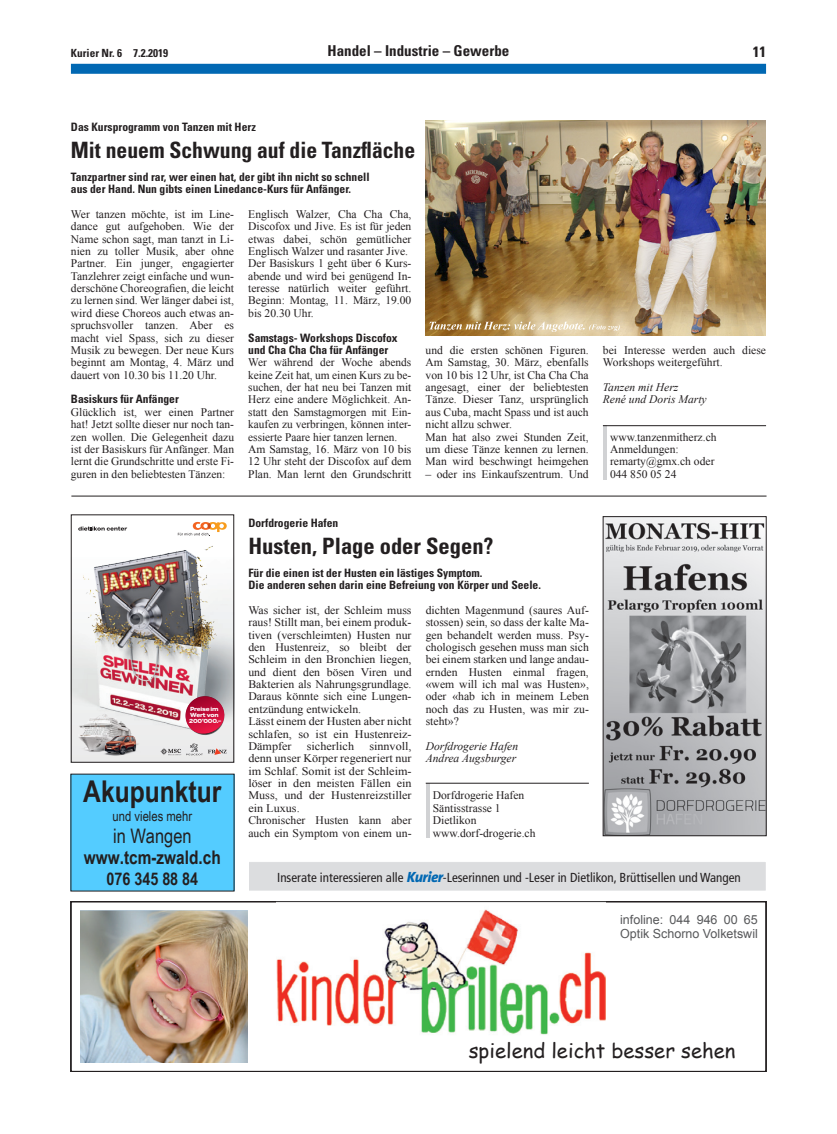
<style>
.page{position:relative;width:837px;height:1134px;background:#fff}
.page>*{position:absolute;margin:0;border:0;box-sizing:border-box;transform-origin:0 0}
.t1{font:700 30px "Arial Narrow";color:#231f20}
.Titel{font:700 condensed 22.5px "Univers";color:#231f20;scale:.96 1}
.Titel-2{font:700 condensed 22.5px "Univers";color:#231f20}
.t2{font:20.25px "Comic Sans MS";color:#231f20}
.t3{font:20px "Arial Narrow";color:#231f20}
.t4{font:700 18.75px "Arial Narrow";color:#231f20}
.t5{font:700 17.5px "Arial Narrow";color:#231f20}
.t6{font:700 condensed 15px "Univers";color:#231f20}
.t7{font:13.75px "Arial Narrow";color:#231f20}
.Lauftext{font:condensed 13px "Frutiger";color:#231f20}
.t8{font:12.5px/14px "Arial";color:#57585a}
.Lauftext-2{font:11.5px/12.4px "Times New Roman";color:#231f20;text-align:justify}
.Lead{font:700 condensed 11.5px/12.4px "Univers";color:#231f20}
.Lauftext-3{font:11.5px/12.4px "Times New Roman";color:#231f20;text-align:justify;scale:1.05 1}
.LT_kursiv{font:italic 11.5px "Times New Roman";color:#231f20}
.t9{font:700 condensed 11.25px "Univers";color:#231f20}
.t10{font:700 6px/6px "Coop Expanded";letter-spacing:-.04em;color:#fff}
.s1{font-family:"The Sans";font-weight:800;font-style:italic;font-stretch:normal;font-size:14.88px;color:#0168b3}
</style>
<div class="page">
<div style="left:71px;top:64px;width:694px;height:10px;background:#0168b3"></div>
<img style="left:604px;top:518px;width:160px;height:316px">
<div style="left:602px;top:516px;width:164px;height:320px;border:1px solid #231f20"></div>
<svg style="left:426px;top:784px;width:3px;height:54px"></svg>
<hr style="left:425px;top:783px;width:163px;height:1px;background:#231f20">
<img style="left:425px;top:120px;width:340px;height:216px">
<svg style="left:429px;top:322px;width:190px;height:10px;background:#cfb78e"></svg>
<svg style="left:603px;top:426px;width:3px;height:54px"></svg>
<hr style="left:602px;top:425px;width:163px;height:1px;background:#231f20">
<hr style="left:71px;top:496px;width:695px;height:1px;background:#231f20">
<svg style="left:71px;top:902px;width:694px;height:170px"></svg>
<img style="left:81px;top:911px;width:166px;height:151px">
<img style="left:276px;top:902px;width:329px;height:139px">
<div style="left:73px;top:776px;width:159px;height:113px;background:#54ccff"></div>
<img style="left:73px;top:527px;width:159px;height:233px">
<svg style="left:78px;top:526px;width:49px;height:5px"></svg>
<div style="left:175px;top:517px;width:54px;height:21px;background:#fff"></div>
<svg style="left:178px;top:522px;width:49px;height:14px"></svg>
<svg style="left:185px;top:696px;width:39px;height:39px;background:#c53c5c"></svg>
<svg style="left:160px;top:743px;width:67px;height:12px"></svg>
<img style="left:76px;top:712px;width:64px;height:42px">
<img style="left:95px;top:729px;width:53px;height:30px">
<div style="left:71px;top:514px;width:163px;height:248px;border:1px solid #231f20"></div>
<div style="left:248px;top:861px;width:518px;height:30px;background:#dcdddf"></div>
<div style="left:248px;top:861px;width:518px;height:30px;border:1px solid #fff"></div>
<p class="t9" style="left:71px;top:46px;width:99px">Kurier Nr. 6 7.2.2019</p>
<h3 class="t6" style="left:327px;top:41px;width:183px">Handel – Industrie – Gewerbe</h3>
<h3 class="t6" style="left:752px;top:42px;width:15px">11</h3>
<p class="Lead" style="left:71px;top:121px;width:186px">Das Kursprogramm von Tanzen mit Herz</p>
<p class="Titel" style="left:71px;top:137px;width:360px">Mit neuem Schwung auf die Tanzfläche</p>
<p class="Lead" style="left:71px;top:170px;width:300px">Tanzpartner sind rar, wer einen hat, der gibt ihn nicht so schnell</p>
<p class="Lead" style="left:71px;top:183px;width:281px">aus der Hand. Nun gibts einen Linedance-Kurs für Anfänger.</p>
<p class="Lauftext-2" style="left:71px;top:208px;width:165px">Wer tanzen möchte, ist im Line&shy;dance gut aufgehoben. Wie der Name schon sagt, man tanzt in Li&shy;nien zu toller Musik, aber ohne Partner. Ein junger, engagierter Tanzlehrer zeigt einfache und wun&shy;derschöne Choreografien, die leicht zu lernen sind. Wer länger dabei ist, wird diese Choreos auch etwas an&shy;spruchsvoller tanzen. Aber es macht viel Spass, sich zu dieser Musik zu bewegen. Der neue Kurs beginnt am Montag, 4. März und dauert von 10.30 bis 11.20 Uhr.</p>
<p class="Lead" style="left:71px;top:393px;width:109px">Basiskurs für Anfänger</p>
<p class="Lauftext-2" style="left:71px;top:406px;width:165px">Glücklich ist, wer einen Partner hat! Jetzt sollte dieser nur noch tan&shy;zen wollen. Die Gelegenheit dazu ist der Basiskurs für Anfänger. Man lernt die Grundschritte und erste Fi&shy;guren in den beliebtesten Tänzen:</p>
<p class="Lauftext-2" style="left:248px;top:208px;width:165px">Englisch Walzer, Cha Cha Cha, Discofox und Jive. Es ist für jeden etwas dabei, schön gemütlicher Englisch Walzer und rasanter Jive.</p>
<p class="Lauftext-2" style="left:248px;top:257px;width:164px">Der Basiskurs 1 geht über 6 Kurs&shy;abende und wird bei genügend In&shy;teresse natürlich weiter geführt.<br>Beginn: Montag, 11. März, 19.00 bis 20.30 Uhr.</p>
<p class="Lead" style="left:248px;top:331px;width:151px">Samstags- Workshops Discofox und Cha Cha Cha für Anfänger</p>
<p class="Lauftext-2" style="left:248px;top:356px;width:165px">Wer während der Woche abends keine Zeit hat, um einen Kurs zu be&shy;suchen, der hat neu bei Tanzen mit Herz eine andere Möglichkeit. An&shy;statt den Samstagmorgen mit Ein&shy;kaufen zu verbringen, können inter&shy;essierte Paare hier tanzen lernen.</p>
<p class="Lauftext-2" style="left:248px;top:443px;width:165px">Am Samstag, 16. März von 10 bis 12 Uhr steht der Discofox auf dem Plan. Man lernt den Grundschritt</p>
<p class="Lauftext-2" style="left:425px;top:344px;width:165px">und die ersten schönen Figuren.<br>Am Samstag, 30. März, ebenfalls von 10 bis 12 Uhr, ist Cha Cha Cha angesagt, einer der beliebtesten Tänze. Dieser Tanz, ursprünglich aus Cuba, macht Spass und ist auch nicht allzu schwer.</p>
<p class="Lauftext-2" style="left:425px;top:430px;width:165px">Man hat also zwei Stunden Zeit, um diese Tänze kennen zu lernen.<br>Man wird beschwingt heimgehen</p>
<p class="Lauftext-2" style="left:425px;top:467px;width:164px">– oder ins Einkaufszentrum. Und</p>
<p class="Lauftext-2" style="left:602px;top:344px;width:165px">bei Interesse werden auch diese<br>Workshops weitergeführt.</p>
<p class="LT_kursiv" style="left:602px;top:379px;width:77px">Tanzen mit Herz</p>
<p class="LT_kursiv" style="left:602px;top:392px;width:105px">René und Doris Marty</p>
<p class="Lauftext-2" style="left:609px;top:430px;width:108px">www.tanzenmitherz.ch</p>
<p class="Lauftext-2" style="left:609px;top:443px;width:70px">Anmeldungen:</p>
<p class="Lauftext-2" style="left:609px;top:455px;width:106px">remarty@gmx.ch oder</p>
<p class="Lauftext-2" style="left:609px;top:467px;width:68px">044 850 05 24</p>
<p class="Lead" style="left:248px;top:517px;width:91px">Dorfdrogerie Hafen</p>
<p class="Titel-2" style="left:248px;top:533px;width:246px">Husten, Plage oder Segen?</p>
<p class="Lead" style="left:248px;top:566px;width:294px">Für die einen ist der Husten ein lästiges Symptom.<br>Die anderen sehen darin eine Befreiung von Körper und Seele.</p>
<p class="t10" style="left:189px;top:706px;width:33px">Preise im<br>Wert von<br>200’000.–</p>
<p class="t1" style="left:83px;top:768px;width:140px">Akupunktur</p>
<p class="t7" style="left:112px;top:806px;width:81px">und vieles mehr</p>
<p class="t3" style="left:113px;top:821px;width:80px">in Wangen</p>
<p class="t4" style="left:84px;top:843px;width:138px">www.tcm-zwald.ch</p>
<p class="t5" style="left:106px;top:865px;width:93px">076 345 88 84</p>
<p class="Lauftext-2" style="left:248px;top:604px;width:165px">Was sicher ist, der Schleim muss raus! Stillt man, bei einem produk&shy;tiven (verschleimten) Husten nur den Hustenreiz, so bleibt der Schleim in den Bronchien liegen, und dient den bösen Viren und Bakterien als Nahrungsgrundlage.<br>Daraus könnte sich eine Lungen&shy;entzündung entwickeln.</p>
<p class="Lauftext-3" style="left:248px;top:715px;width:157px">Lässt einem der Husten aber nicht schlafen, so ist ein Hustenreiz-Dämpfer</p>
<p class="Lauftext-3" style="left:248px;top:740px;width:157px;text-indent:121px">sinnvoll, denn unser Körper regeneriert nur im Schlaf. Somit ist der Schleim&shy;löser in den meisten Fällen ein Muss, und der Hustenreizstiller ein Luxus.</p>
<p class="Lauftext-2" style="left:248px;top:814px;width:164px">Chronischer Husten kann aber auch ein Symptom von einem un-</p>
<p class="Lauftext-3" style="left:307px;top:740px;width:46px">sicherlich</p>
<p class="Lauftext-2" style="left:425px;top:604px;width:165px">dichten Magenmund (saures Auf&shy;stossen) sein, so dass der kalte Ma&shy;gen behandelt werden muss. Psy&shy;chologisch gesehen muss man sich bei einem starken und lange andau&shy;ernden Husten einmal fragen, «wem will ich mal was Husten», oder «hab ich in meinem Leben noch das zu Husten, was mir zu&shy;steht»?</p>
<p class="LT_kursiv" style="left:425px;top:738px;width:94px">Dorfdrogerie Hafen</p>
<p class="LT_kursiv" style="left:425px;top:750px;width:92px">Andrea Augsburger</p>
<p class="Lauftext-2" style="left:432px;top:789px;width:93px">Dorfdrogerie Hafen</p>
<p class="Lauftext-2" style="left:432px;top:802px;width:69px">Säntisstrasse 1</p>
<p class="Lauftext-2" style="left:432px;top:814px;width:45px">Dietlikon</p>
<p class="Lauftext-2" style="left:432px;top:826px;width:104px">www.dorf-drogerie.ch</p>
<p class="Lauftext" style="left:277px;top:870px;width:465px">Inserate interessieren alle <span class="s1">Kurier</span>-Leserinnen und -Leser in Dietlikon, Brüttisellen und Wangen</p>
<p class="t8" style="left:620px;top:912px;width:139px">infoline: 044 946 00 65<br>Optik Schorno Volketswil</p>
<p class="t2" style="left:468px;top:1035px;width:268px">spielend leicht besser sehen</p>
</div>
